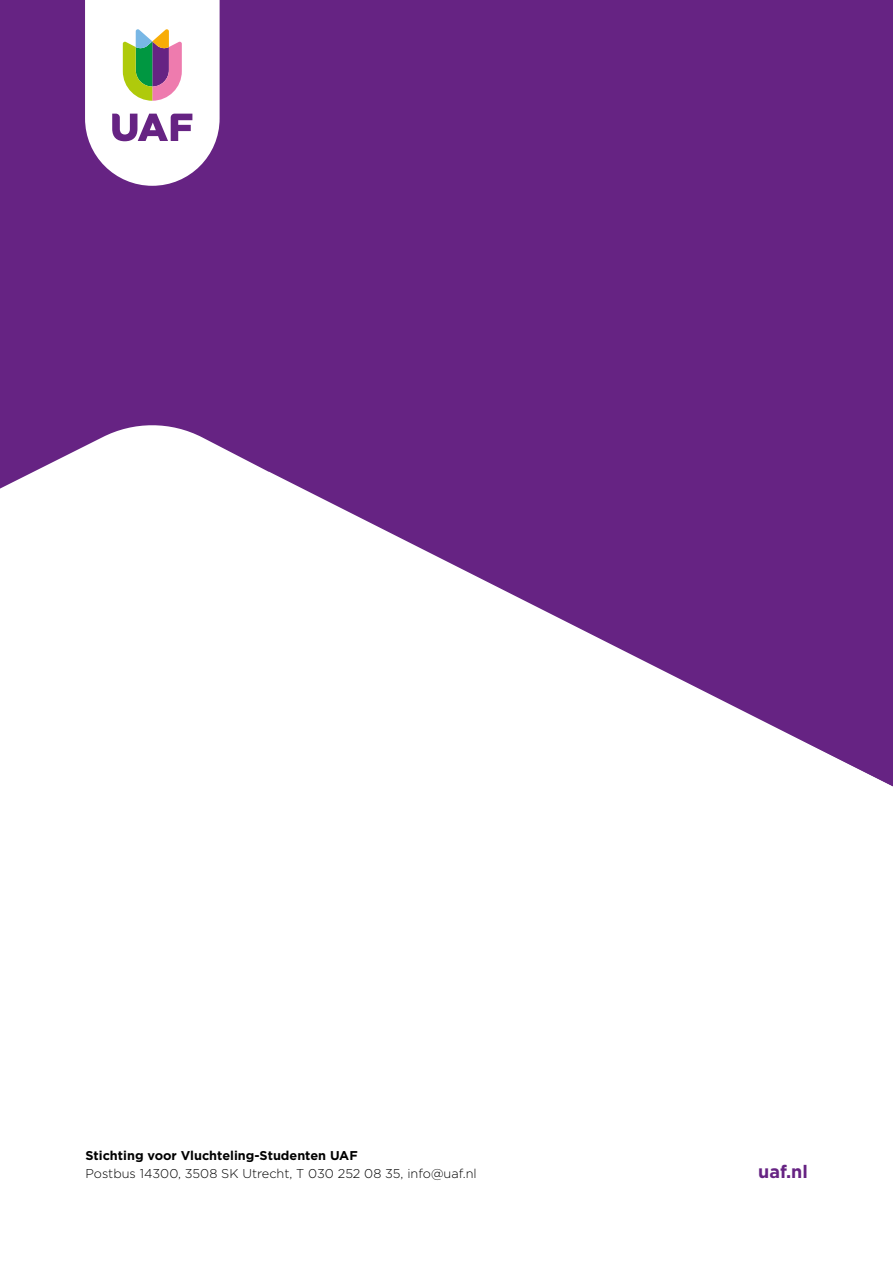
<style>
.page{position:relative;width:893px;height:1263px;background:#fff}
.page>*{position:absolute;margin:0;border:0;box-sizing:border-box;transform-origin:0 0}
.t1{font:700 18px "Gotham";color:#662383}
.t2{font:300 12.75px "Gotham";color:#000}
.t3{font:700 12.75px "Gotham";color:#000}
</style>
<div class="page">
<div style="left:0;top:0;width:893px;height:421px;background:#662383"></div>
<svg style="left:0;top:421px;width:893px;height:366px"></svg>
<svg style="left:85px;top:0;width:135px;height:186px"></svg>
<p class="t3" style="left:85px;top:1147px;width:274px">Stichting voor Vluchteling-Studenten UAF</p>
<p class="t2" style="left:85px;top:1165px;width:393px">Postbus 14300, 3508 SK Utrecht, T 030 252 08 35, info@uaf.nl</p>
<h1 class="t1" style="left:758px;top:1159px;width:51px">uaf.nl</h1>
</div>
